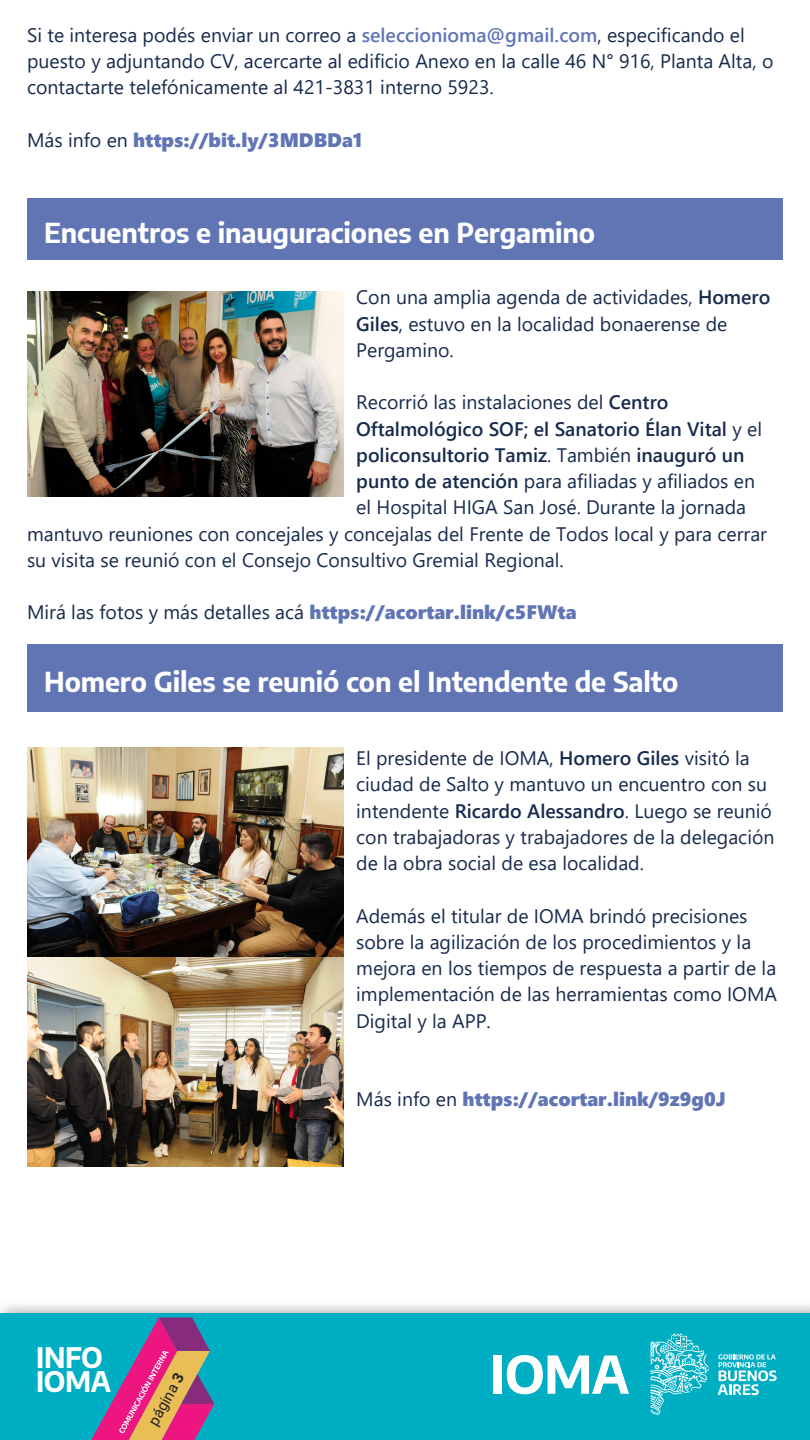
<style>
.page{position:relative;width:810px;height:1440px;background:#fff}
.page>*{position:absolute;margin:0;border:0;box-sizing:border-box;transform-origin:0 0}
.t1{font:700 27.83px/24.1px "Encode Sans";letter-spacing:-.015em;color:#fff}
.t2{font:700 27px "Encode Sans";letter-spacing:-.005em;color:#fff}
.t3{font:19.5px/26.2px "Segoe UI";color:#172b4d}
.t4{font:600 19.5px "Segoe UI";color:#172b4d}
.t5{font:19.5px "Segoe UI Black";color:#6175b5}
.t6{font:15px "Roboto";color:#231f20}
.s1{font-weight:600;color:#6175b5}
.s2{font-family:"Segoe UI";color:#172b4d}
.s3{font-weight:600}
.s4{font-weight:400}
.s5{font-family:"Segoe UI Black";color:#6175b5}
.s6{font-weight:700}
</style>
<div class="page">
<img style="left:0;top:1305px;width:810px;height:9px">
<div style="left:0;top:1314px;width:810px;height:126px;background:#00aec3"></div>
<svg style="left:718px;top:1354px;width:59px;height:41px"></svg>
<svg style="left:651px;top:1333px;width:58px;height:82px"></svg>
<div style="left:494px;top:1356px;width:8px;height:38px;background:#fff"></div>
<svg style="left:507px;top:1355px;width:122px;height:39px"></svg>
<svg style="left:91px;top:1317px;width:123px;height:123px"></svg>
<div style="left:27px;top:198px;width:756px;height:62px;background:#6175b5"></div>
<div style="left:27px;top:645px;width:756px;height:67px;background:#6175b5"></div>
<img style="left:27px;top:291px;width:317px;height:206px">
<img style="left:27px;top:747px;width:316px;height:420px">
<p class="t3" style="left:27px;top:20px;width:748px">Si te interesa podés enviar un correo a <span class="s1">seleccionioma@gmail.com</span>, especificando el puesto y adjuntando CV, acercarte al edificio Anexo en la calle 46 N° 916, Planta Alta, o contactarte telefónicamente al 421-3831 interno 5923.</p>
<p class="t5" style="left:27px;top:126px;width:337px"><span class="s2">Más info en</span> https://bit.ly/3MDBDa1</p>
<p class="t2" style="left:44px;top:212px;width:553px">Encuentros e inauguraciones en Pergamino</p>
<p class="t3" style="left:356px;top:283px;width:416px">Con una amplia agenda de actividades, <span class="s3">Homero<br>Giles</span>, estuvo en la localidad bonaerense de<br>Pergamino.</p>
<p class="t3" style="left:356px;top:388px;width:314px">Recorrió las instalaciones del <span class="s3">Centro</span></p>
<p class="t4" style="left:356px;top:410px;width:407px">Oftalmológico SOF; el Sanatorio Élan Vital <span class="s4">y el</span></p>
<p class="t4" style="left:356px;top:437px;width:390px">policonsultorio Tamiz<span class="s4">. También</span> inauguró un</p>
<p class="t3" style="left:356px;top:466px;width:400px"><span class="s3">punto de atención</span> para afiliadas y afiliados en</p>
<p class="t3" style="left:356px;top:493px;width:391px">el Hospital HIGA San José. Durante la jornada</p>
<p class="t3" style="left:27px;top:519px;width:742px">mantuvo reuniones con concejales y concejalas del Frente de Todos local y para cerrar</p>
<p class="t3" style="left:27px;top:545px;width:538px">su visita se reunió con el Consejo Consultivo Gremial Regional.</p>
<p class="t3" style="left:27px;top:598px;width:551px">Mirá las fotos y más detalles acá <span class="s5">https://acortar.link/c5FWta</span></p>
<p class="t2" style="left:44px;top:662px;width:636px">Homero Giles se reunió con el Intendente de Salto</p>
<p class="t3" style="left:356px;top:743px;width:420px">El presidente de IOMA, <span class="s3">Homero Giles</span> visitó la ciudad de Salto y mantuvo un encuentro con su intendente <span class="s3">Ricardo Alessandro</span>. Luego se reunió con trabajadoras y trabajadores de la delegación de la obra social de esa localidad.</p>
<p class="t3" style="left:356px;top:901px;width:422px">Además el titular de IOMA brindó precisiones sobre la agilización de los procedimientos y la mejora en los tiempos de respuesta a partir de la implementación de las herramientas como IOMA Digital y la APP.</p>
<h1 class="t1" style="left:36px;top:1343px;width:77px">INFO<br>IOMA</h1>
<p class="t6" style="left:143px;top:1419px;width:59px;rotate:-61deg">página <span class="s6">3</span></p>
<p class="t5" style="left:356px;top:1085px;width:371px"><span class="s2">Más info en</span> https://acortar.link/9z9g0J</p>
</div>
